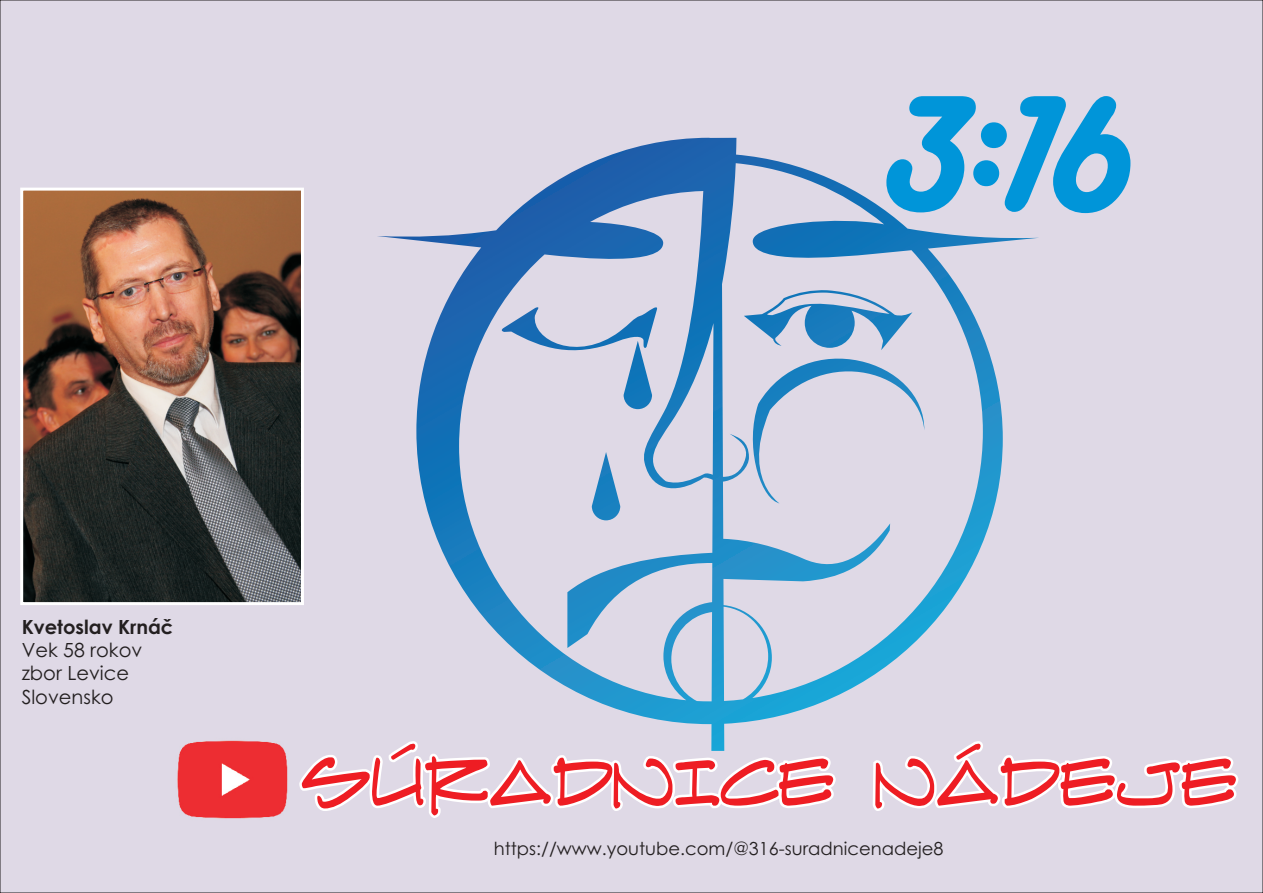
<style>
.page{position:relative;width:1263px;height:893px;background:#dfd9e6}
.page>*{position:absolute;margin:0;border:0;box-sizing:border-box;transform-origin:0 0}
.t1{font:italic 190.5px "Harlow Solid";color:#0095d9}
.t2{font:63.15px "Konstructer";color:#ee1d23}
.t3{font:19.5px/23.2px "Century Gothic";color:#231f20}
.t4{font:700 19.5px "Century Gothic";color:#231f20}
.t5{font:18px "Century Gothic";color:#231f20}
</style>
<div class="page">
<svg style="left:299px;top:741px;width:939px;height:77px;fill:#dfd9e6"></svg>
<img style="left:176px;top:738px;width:114px;height:83px">
<svg style="left:377px;top:138px;width:662px;height:613px;background:#b3c4dc"></svg>
<img style="left:24px;top:192px;width:276px;height:409px">
<div style="left:20px;top:188px;width:284px;height:417px;border:3px solid #fff"></div>
<h1 class="t1" style="left:872px;top:44px;width:256px">3:16</h1>
<p class="t4" style="left:22px;top:619px;width:153px">Kvetoslav Krnáè</p>
<p class="t3" style="left:22px;top:640px;width:122px">Vek 58 rokov zbor Levice<br>Slovensko</p>
<h2 class="t2" style="left:302px;top:767px;width:938px">SÚRADNICE NÁDEJE</h2>
<p class="t5" style="left:494px;top:842px;width:451px">https://www.youtube.com/@316-suradnicenadeje8</p>
</div>
